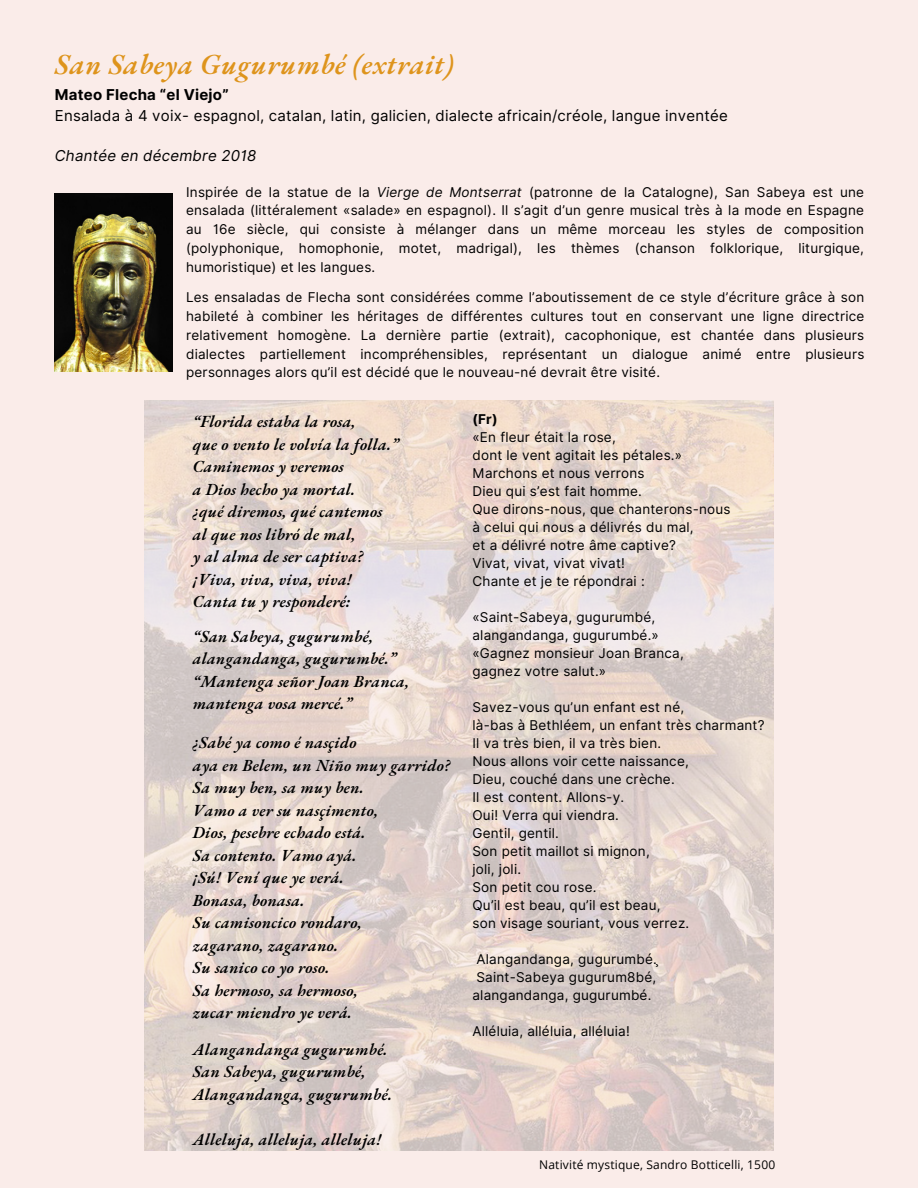
<style>
.page{position:relative;width:918px;height:1188px;background:#faece9}
.page>*{position:absolute;margin:0;border:0;box-sizing:border-box;transform-origin:0 0}
.t1{font:italic 600 28.5px "EB Garamond";letter-spacing:.015em;color:#de941c}
.t2{font:italic 600 16.5px "EB Garamond";letter-spacing:.015em;color:#000}
.t3{font:15px "Inter";letter-spacing:.015em;color:#000}
.t4{font:italic 15px "Inter";letter-spacing:.015em;color:#000}
.t5{font:700 15px "Inter";letter-spacing:.015em;color:#000}
.t6{font:13.5px/18.8px "Inter";letter-spacing:.015em;color:#000;text-align:justify}
.t7{font:700 13.5px "Inter";color:#000}
.t8{font:12px "Open Sans";letter-spacing:.015em;color:#000}
.s1{font-style:italic}
</style>
<div class="page">
<img style="left:145px;top:401px;width:628px;height:750px">
<img style="left:55px;top:193px;width:118px;height:178px">
<p class="t1" style="left:55px;top:45px;width:400px">San Sabeya Gugurumbé (extrait)</p>
<p class="t5" style="left:55px;top:86px;width:175px">Mateo Flecha “el Viejo”</p>
<p class="t3" style="left:55px;top:106px;width:674px">Ensalada à 4 voix- espagnol, catalan, latin, galicien, dialecte africain/créole, langue inventée</p>
<p class="t4" style="left:55px;top:147px;width:203px">Chantée en décembre 2018</p>
<p class="t6" style="left:186px;top:182px;width:679px">Inspirée de la statue de la <span class="s1">Vierge de Montserrat</span> (patronne de la Catalogne), San Sabeya est une ensalada (littéralement «salade» en espagnol). Il s’agit d’un genre musical très à la mode en Espagne au 16e siècle, qui consiste à mélanger dans un même morceau les styles de composition (polyphonique, homophonie, motet, madrigal), les thèmes (chanson folklorique, liturgique, humoristique) et les langues.</p>
<p class="t6" style="left:186px;top:288px;width:680px">Les ensaladas de Flecha sont considérées comme l’aboutissement de ce style d’écriture grâce à son habileté à combiner les héritages de différentes cultures tout en conservant une ligne directrice relativement homogène. La dernière partie (extrait), cacophonique, est chantée dans plusieurs dialectes partiellement incompréhensibles, représentant un dialogue animé entre plusieurs personnages alors qu’il est décidé que le nouveau-né devrait être visité.</p>
<p class="t7" style="left:472px;top:411px;width:27px">(Fr)</p>
<p class="t6" style="left:472px;top:428px;width:145px">«En fleur était la rose,</p>
<p class="t6" style="left:472px;top:446px;width:211px">dont le vent agitait les pétales.»</p>
<p class="t6" style="left:472px;top:464px;width:174px">Marchons et nous verrons</p>
<p class="t6" style="left:472px;top:482px;width:171px">Dieu qui s’est fait homme.</p>
<p class="t6" style="left:472px;top:500px;width:260px">Que dirons-nous, que chanterons-nous</p>
<p class="t6" style="left:472px;top:518px;width:223px">à celui qui nous a délivrés du mal,</p>
<p class="t6" style="left:472px;top:536px;width:205px">et a délivré notre âme captive?</p>
<p class="t6" style="left:472px;top:554px;width:154px">Vivat, vivat, vivat vivat!</p>
<p class="t6" style="left:472px;top:572px;width:174px">Chante et je te répondrai :</p>
<p class="t6" style="left:472px;top:608px;width:184px">«Saint-Sabeya, gugurumbé,</p>
<p class="t6" style="left:472px;top:626px;width:188px">alangandanga, gugurumbé.»</p>
<p class="t6" style="left:472px;top:644px;width:213px">«Gagnez monsieur Joan Branca,</p>
<p class="t6" style="left:472px;top:662px;width:135px">gagnez votre salut.»</p>
<p class="t6" style="left:472px;top:698px;width:213px">Savez-vous qu’un enfant est né,</p>
<p class="t6" style="left:472px;top:716px;width:294px">là-bas à Bethléem, un enfant très charmant?</p>
<p class="t6" style="left:472px;top:734px;width:190px">Il va très bien, il va très bien.</p>
<p class="t6" style="left:472px;top:752px;width:218px">Nous allons voir cette naissance,</p>
<p class="t6" style="left:472px;top:770px;width:204px">Dieu, couché dans une crèche.</p>
<p class="t6" style="left:472px;top:788px;width:153px">Il est content. Allons-y.</p>
<p class="t6" style="left:472px;top:806px;width:148px">Oui! Verra qui viendra.</p>
<p class="t6" style="left:472px;top:824px;width:88px">Gentil, gentil.</p>
<p class="t6" style="left:472px;top:842px;width:179px">Son petit maillot si mignon,</p>
<p class="t6" style="left:472px;top:860px;width:50px">joli, joli.</p>
<p class="t6" style="left:472px;top:878px;width:126px">Son petit cou rose.</p>
<p class="t6" style="left:472px;top:896px;width:190px">Qu’il est beau, qu’il est beau,</p>
<p class="t6" style="left:472px;top:914px;width:218px">son visage souriant, vous verrez.</p>
<p class="t6" style="left:476px;top:950px;width:187px">Alangandanga, gugurumbé. ̧</p>
<p class="t6" style="left:476px;top:968px;width:181px">Saint-Sabeya gugurum8bé,</p>
<p class="t6" style="left:472px;top:986px;width:180px">alangandanga, gugurumbé.</p>
<p class="t6" style="left:472px;top:1022px;width:159px">Alléluia, alléluia, alléluia!</p>
<p class="t2" style="left:193px;top:410px;width:164px">“Florida estaba la rosa,</p>
<p class="t2" style="left:193px;top:433px;width:207px">que o vento le volvía la folla.”</p>
<p class="t2" style="left:193px;top:455px;width:153px">Caminemos y veremos</p>
<p class="t2" style="left:193px;top:478px;width:164px">a Dios hecho ya mortal.</p>
<p class="t2" style="left:193px;top:500px;width:191px">¿qué diremos, qué cantemos</p>
<p class="t2" style="left:193px;top:523px;width:164px">al que nos libró de mal,</p>
<p class="t2" style="left:193px;top:545px;width:172px">y al alma de ser captiva?</p>
<p class="t2" style="left:193px;top:568px;width:160px">¡Viva, viva, viva, viva!</p>
<p class="t2" style="left:193px;top:590px;width:159px">Canta tu y responderé:</p>
<p class="t2" style="left:193px;top:625px;width:182px">“San Sabeya, gugurumbé,</p>
<p class="t2" style="left:193px;top:647px;width:205px">alangandanga, gugurumbé.”</p>
<p class="t2" style="left:193px;top:670px;width:218px">“Mantenga señor Joan Branca,</p>
<p class="t2" style="left:193px;top:692px;width:161px">mantenga vosa mercé.”</p>
<p class="t2" style="left:193px;top:731px;width:165px">¿Sabé ya como é nasçido</p>
<p class="t2" style="left:193px;top:754px;width:259px">aya en Belem, un Niño muy garrido?</p>
<p class="t2" style="left:193px;top:776px;width:173px">Sa muy ben, sa muy ben.</p>
<p class="t2" style="left:193px;top:799px;width:187px">Vamo a ver su nasçimento,</p>
<p class="t2" style="left:193px;top:821px;width:174px">Dios, pesebre echado está.</p>
<p class="t2" style="left:193px;top:844px;width:165px">Sa contento. Vamo ayá.</p>
<p class="t2" style="left:193px;top:866px;width:153px">¡Sú! Vení que ye verá.</p>
<p class="t2" style="left:193px;top:889px;width:113px">Bonasa, bonasa.</p>
<p class="t2" style="left:193px;top:911px;width:170px">Su camisoncico rondaro,</p>
<p class="t2" style="left:193px;top:934px;width:147px">zagarano, zagarano.</p>
<p class="t2" style="left:193px;top:956px;width:138px">Su sanico co yo roso.</p>
<p class="t2" style="left:193px;top:979px;width:167px">Sa hermoso, sa hermoso,</p>
<p class="t2" style="left:193px;top:1001px;width:161px">zucar miendro ye verá.</p>
<p class="t2" style="left:193px;top:1038px;width:196px">Alangandanga gugurumbé.</p>
<p class="t2" style="left:193px;top:1061px;width:174px">San Sabeya, gugurumbé,</p>
<p class="t2" style="left:193px;top:1083px;width:201px">Alangandanga, gugurumbé.</p>
<p class="t2" style="left:193px;top:1128px;width:190px">Alleluja, alleluja, alleluja!</p>
<p class="t8" style="left:539px;top:1156px;width:238px">Nativité mystique, Sandro Botticelli, 1500</p>
</div>
